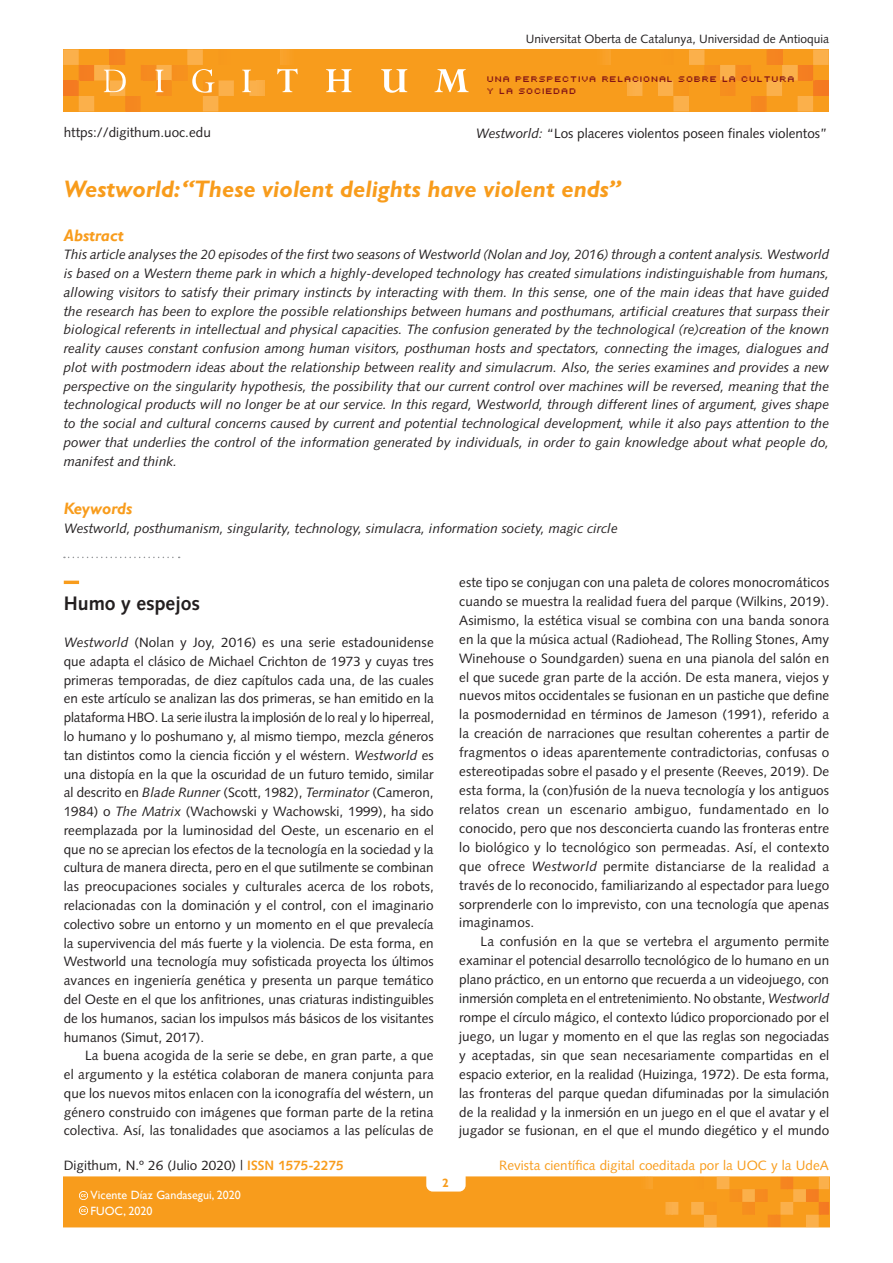
<style>
.page{position:relative;width:893px;height:1263px;background:#fff}
.page>*{position:absolute;margin:0;border:0;box-sizing:border-box;transform-origin:0 0}
.abstract_h1{font:italic 700 24px "Gill Sans";color:#f89c1c}
.t1{font:700 19.5px "Syntax LT";color:#231f20}
.abstract_paraula{font:italic 700 16.5px "Gill Sans";color:#f89c1c}
.text{font:13.5px/18.9px "Syntax LT";letter-spacing:.01em;color:#231f20;text-align:justify}
.text_1P{font:italic 13.5px/18.8px "Syntax LT";color:#231f20;text-align:justify}
.text_1P-2{font:13.5px/18.8px "Syntax LT";color:#231f20;text-align:justify}
.cite{font:13.5px "Syntax LT";color:#231f20}
.t2{font:13.5px "Syntax LT";color:#f89c1c}
.t3{font:12px "Syntax LT";color:#231f20}
.t4{font:12px "Gill Sans";color:#fff}
.t5{font:700 12px "Gill Sans";color:#f89c1c}
.t6{font:9px/12px "Uni 0554";color:#821316}
.s1{font-style:italic}
.s2{font-weight:700;color:#f89c1c}
</style>
<div class="page">
<hr style="left:829px;top:1177px;width:1px;height:50px;background:#f47921">
<svg style="left:64px;top:1177px;width:765px;height:50px;background:#f89d21"></svg>
<div style="left:63px;top:49px;width:766px;height:62px;background:#f89c1c"></div>
<hr style="left:265px;top:49px;width:1px;height:62px;background:#faab40">
<hr style="left:266px;top:49px;width:2px;height:62px;background:#faab3f">
<hr style="left:268px;top:49px;width:1px;height:62px;background:#faaa3d">
<hr style="left:269px;top:49px;width:2px;height:62px;background:#faa93b">
<hr style="left:271px;top:49px;width:1px;height:62px;background:#faa839">
<hr style="left:272px;top:49px;width:2px;height:62px;background:#faa837">
<hr style="left:274px;top:49px;width:1px;height:62px;background:#faa736">
<hr style="left:275px;top:49px;width:2px;height:62px;background:#faa633">
<hr style="left:277px;top:49px;width:1px;height:62px;background:#f9a531">
<hr style="left:278px;top:49px;width:2px;height:62px;background:#f9a430">
<hr style="left:625px;top:49px;width:2px;height:62px;background:#faab40">
<hr style="left:624px;top:49px;width:1px;height:62px;background:#faab3f">
<hr style="left:622px;top:49px;width:2px;height:62px;background:#faaa3d">
<hr style="left:621px;top:49px;width:1px;height:62px;background:#faa93b">
<hr style="left:619px;top:49px;width:2px;height:62px;background:#faa839">
<hr style="left:618px;top:49px;width:1px;height:62px;background:#faa837">
<hr style="left:616px;top:49px;width:2px;height:62px;background:#faa736">
<hr style="left:615px;top:49px;width:1px;height:62px;background:#faa633">
<hr style="left:613px;top:49px;width:2px;height:62px;background:#f9a531">
<hr style="left:612px;top:49px;width:1px;height:62px;background:#f9a430">
<svg style="left:605px;top:49px;width:6px;height:16px"></svg>
<svg style="left:627px;top:49px;width:202px;height:62px"></svg>
<hr style="left:815px;top:80px;width:4px;height:16px;background:#f47b21">
<hr style="left:819px;top:80px;width:3px;height:16px;background:#f47a21">
<hr style="left:822px;top:80px;width:3px;height:16px;background:#f47921">
<hr style="left:825px;top:80px;width:4px;height:16px;background:#f47921">
<svg style="left:63px;top:49px;width:202px;height:62px"></svg>
<svg style="left:277px;top:49px;width:21px;height:43px"></svg>
<svg style="left:326px;top:69px;width:26px;height:23px"></svg>
<svg style="left:381px;top:69px;width:26px;height:24px"></svg>
<svg style="left:434px;top:69px;width:35px;height:23px"></svg>
<hr style="left:64px;top:581px;width:15px;height:3px;background:#f89c1c">
<svg style="left:64px;top:557px;width:116px;height:1px"></svg>
<p class="t3" style="left:526px;top:32px;width:305px">Universitat Oberta de Catalunya, Universidad de Antioquia</p>
<p class="t6" style="left:488px;top:72px;width:310px">UNA PERSPECTIVA RELACIONAL SOBRE LA CULTURA<br>Y LA SOCIEDAD</p>
<p class="cite" style="left:476px;top:125px;width:353px"><span class="s1">Westworld:</span> “Los placeres violentos poseen finales violentos”</p>
<p class="abstract_h1" style="left:64px;top:175px;width:558px">Westworld: “These violent delights have violent ends”</p>
<p class="abstract_paraula" style="left:64px;top:226px;width:62px">Abstract</p>
<p class="text_1P" style="left:64px;top:245px;width:767px">This article analyses the 20 episodes of the first two seasons of Westworld (Nolan and Joy, 2016) through a content analysis. Westworld is based on a Western theme park in which a highly-developed technology has created simulations indistinguishable from humans, allowing visitors to satisfy their primary instincts by interacting with them. In this sense, one of the main ideas that have guided the research has been to explore the possible relationships between humans and posthumans, artificial creatures that surpass their biological referents in intellectual and physical capacities. The confusion generated by the technological (re)creation of the known reality causes constant confusion among human visitors, posthuman hosts and spectators, connecting the images, dialogues and plot with postmodern ideas about the relationship between reality and simulacrum. Also, the series examines and provides a new perspective on the singularity hypothesis, the possibility that our current control over machines will be reversed, meaning that the technological products will no longer be at our service. In this regard, Westworld, through different lines of argument, gives shape to the social and cultural concerns caused by current and potential technological development, while it also pays attention to the power that underlies the control of the information generated by individuals, in order to gain knowledge about what people do, manifest and think.</p>
<p class="abstract_paraula" style="left:64px;top:499px;width:70px">Keywords</p>
<p class="text_1P" style="left:64px;top:519px;width:555px">Westworld, posthumanism, singularity, technology, simulacra, information society, magic circle</p>
<p class="text" style="left:64px;top:122px;width:149px">https://digithum.uoc.edu</p>
<p class="t1" style="left:64px;top:592px;width:138px">Humo y espejos</p>
<p class="text_1P-2" style="left:64px;top:633px;width:372px"><span class="s1">Westworld</span> (Nolan y Joy, 2016) es una serie estadounidense que adapta el clásico de Michael Crichton de 1973 y cuyas tres primeras temporadas, de diez capítulos cada una, de las cuales en este artículo se analizan las dos primeras, se han emitido en la plataforma HBO. La serie ilustra la implosión de lo real y lo hiperreal, lo humano y lo poshumano y, al mismo tiempo, mezcla géneros tan distintos como la ciencia ficción y el wéstern. <span class="s1">Westworld</span> es una distopía en la que la oscuridad de un futuro temido, similar al descrito en <span class="s1">Blade Runner</span> (Scott, 1982), <span class="s1">Terminator</span> (Cameron, 1984) o <span class="s1">The Matrix</span> (Wachowski y Wachowski, 1999), ha sido reemplazada por la luminosidad del Oeste, un escenario en el que no se aprecian los efectos de la tecnología en la sociedad y la cultura de manera directa, pero en el que sutilmente se combinan las preocupaciones sociales y culturales acerca de los robots, relacionadas con la dominación y el control, con el imaginario colectivo sobre un entorno y un momento en el que prevalecía la supervivencia del más fuerte y la violencia. De esta forma, en Westworld una tecnología muy sofisticada proyecta los últimos avances en ingeniería genética y presenta un parque temático del Oeste en el que los anfitriones, unas criaturas indistinguibles de los humanos, sacian los impulsos más básicos de los visitantes humanos (Simut, 2017).</p>
<p class="text" style="left:64px;top:1046px;width:371px;text-indent:21px">La buena acogida de la serie se debe, en gran parte, a que el argumento y la estética colaboran de manera conjunta para que los nuevos mitos enlacen con la iconografía del wéstern, un género construido con imágenes que forman parte de la retina colectiva. Así, las tonalidades que asociamos a las películas de</p>
<p class="text" style="left:459px;top:573px;width:372px">este tipo se conjugan con una paleta de colores monocromáticos cuando se muestra la realidad fuera del parque (Wilkins, 2019).<br>Asimismo, la estética visual se combina con una banda sonora en la que la música actual (Radiohead, The Rolling Stones, Amy Winehouse o Soundgarden) suena en una pianola del salón en el que sucede gran parte de la acción. De esta manera, viejos y nuevos mitos occidentales se fusionan en un pastiche que define la posmodernidad en términos de Jameson (1991), referido a la creación de narraciones que resultan coherentes a partir de fragmentos o ideas aparentemente contradictorias, confusas o estereotipadas sobre el pasado y el presente (Reeves, 2019). De esta forma, la (con)fusión de la nueva tecnología y los antiguos relatos crean un escenario ambiguo, fundamentado en lo conocido, pero que nos desconcierta cuando las fronteras entre lo biológico y lo tecnológico son permeadas. Así, el contexto que ofrece <span class="s1">Westworld</span> permite distanciarse de la realidad a través de lo reconocido, familiarizando al espectador para luego sorprenderle con lo imprevisto, con una tecnología que apenas imaginamos.</p>
<p class="text" style="left:459px;top:932px;width:372px;text-indent:21px">La confusión en la que se vertebra el argumento permite examinar el potencial desarrollo tecnológico de lo humano en un plano práctico, en un entorno que recuerda a un videojuego, con inmersión completa en el entretenimiento. No obstante, <span class="s1">Westworld </span>rompe el círculo mágico, el contexto lúdico proporcionado por el juego, un lugar y momento en el que las reglas son negociadas y aceptadas, sin que sean necesariamente compartidas en el espacio exterior, en la realidad (Huizinga, 1972). De esta forma, las fronteras del parque quedan difuminadas por la simulación de la realidad y la inmersión en un juego en el que el avatar y el jugador se fusionan, en el que el mundo diegético y el mundo</p>
<p class="text_1P-2" style="left:64px;top:1156px;width:281px">Digithum, N.º 26 (Julio 2020) | <span class="s2">ISSN 1575-2275</span></p>
<p class="t2" style="left:499px;top:1157px;width:331px">Revista científica digital coeditada por la UOC y la UdeA</p>
<p class="t5" style="left:442px;top:1175px;width:8px">2</p>
<p class="t4" style="left:91px;top:1188px;width:152px">Vicente Díaz Gandasegui, 2020</p>
<p class="t4" style="left:91px;top:1204px;width:63px">FUOC, 2020</p>
</div>
